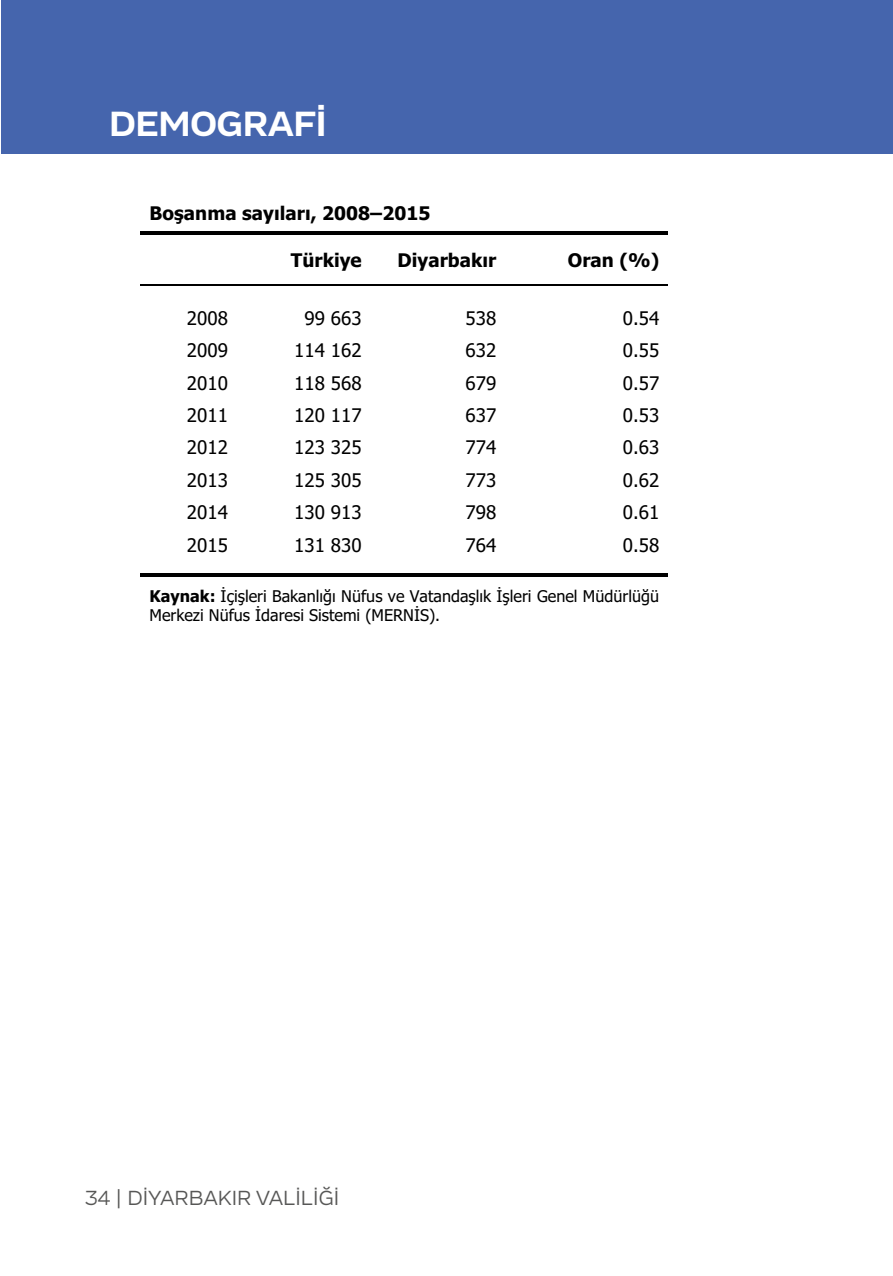
<style>
.page{position:relative;width:893px;height:1276px;background:#fff}
.page>*{position:absolute;margin:0;border:0;box-sizing:border-box;transform-origin:0 0}
.t1{font:700 36px "Vito";color:#fff}
.t2{font:21px "Vito";color:#575756}
.t3{font:18.9px "Tahoma";letter-spacing:.005em;color:#000}
.t4{font:700 18.9px "Tahoma";letter-spacing:.005em;color:#000}
.t5{font:16.2px/19.5px "Tahoma";color:#000}
.s1{font-weight:700}
</style>
<div class="page">
<div style="left:2px;top:0;width:891px;height:154px;background:#4565ad"></div>
<hr style="left:140px;top:231px;width:23px;height:4px;background:#000">
<svg style="left:163px;top:231px;width:3px;height:4px"></svg>
<hr style="left:166px;top:231px;width:85px;height:4px;background:#000">
<svg style="left:251px;top:231px;width:4px;height:4px"></svg>
<hr style="left:255px;top:231px;width:116px;height:4px;background:#000">
<svg style="left:371px;top:231px;width:4px;height:4px"></svg>
<hr style="left:375px;top:231px;width:131px;height:4px;background:#000">
<svg style="left:506px;top:231px;width:4px;height:4px"></svg>
<hr style="left:510px;top:231px;width:158px;height:4px;background:#000">
<svg style="left:140px;top:285px;width:24px;height:1px"></svg>
<hr style="left:164px;top:285px;width:87px;height:1px;background:#000">
<hr style="left:253px;top:285px;width:118px;height:1px;background:#000">
<hr style="left:372px;top:285px;width:134px;height:1px;background:#000">
<hr style="left:507px;top:285px;width:161px;height:1px;background:#000">
<hr style="left:140px;top:573px;width:23px;height:4px;background:#000">
<svg style="left:163px;top:573px;width:3px;height:4px"></svg>
<hr style="left:166px;top:573px;width:85px;height:4px;background:#000">
<svg style="left:251px;top:573px;width:4px;height:4px"></svg>
<hr style="left:255px;top:573px;width:116px;height:4px;background:#000">
<svg style="left:371px;top:573px;width:4px;height:4px"></svg>
<hr style="left:375px;top:573px;width:131px;height:4px;background:#000">
<svg style="left:506px;top:573px;width:4px;height:4px"></svg>
<hr style="left:510px;top:573px;width:158px;height:4px;background:#000">
<h1 class="t1" style="left:110px;top:101px;width:218px">DEMOGRAFİ</h1>
<p class="t4" style="left:150px;top:200px;width:282px">Boşanma sayıları, 2008–2015</p>
<p class="t4" style="left:291px;top:247px;width:72px">Türkiye</p>
<p class="t4" style="left:397px;top:247px;width:100px">Diyarbakır</p>
<p class="t4" style="left:568px;top:247px;width:93px">Oran (%)</p>
<p class="t3" style="left:187px;top:305px;width:43px">2008</p>
<p class="t3" style="left:304px;top:305px;width:59px">99 663</p>
<p class="t3" style="left:465px;top:305px;width:32px">538</p>
<p class="t3" style="left:623px;top:305px;width:38px">0.54</p>
<p class="t3" style="left:187px;top:338px;width:43px">2009</p>
<p class="t3" style="left:294px;top:338px;width:69px">114 162</p>
<p class="t3" style="left:465px;top:338px;width:32px">632</p>
<p class="t3" style="left:623px;top:338px;width:38px">0.55</p>
<p class="t3" style="left:187px;top:370px;width:43px">2010</p>
<p class="t3" style="left:294px;top:370px;width:69px">118 568</p>
<p class="t3" style="left:465px;top:370px;width:32px">679</p>
<p class="t3" style="left:623px;top:370px;width:38px">0.57</p>
<p class="t3" style="left:187px;top:402px;width:43px">2011</p>
<p class="t3" style="left:294px;top:402px;width:69px">120 117</p>
<p class="t3" style="left:465px;top:402px;width:32px">637</p>
<p class="t3" style="left:623px;top:402px;width:38px">0.53</p>
<p class="t3" style="left:187px;top:435px;width:43px">2012</p>
<p class="t3" style="left:294px;top:435px;width:69px">123 325</p>
<p class="t3" style="left:465px;top:435px;width:32px">774</p>
<p class="t3" style="left:623px;top:435px;width:38px">0.63</p>
<p class="t3" style="left:187px;top:467px;width:43px">2013</p>
<p class="t3" style="left:294px;top:467px;width:69px">125 305</p>
<p class="t3" style="left:465px;top:467px;width:32px">773</p>
<p class="t3" style="left:623px;top:467px;width:38px">0.62</p>
<p class="t3" style="left:187px;top:500px;width:43px">2014</p>
<p class="t3" style="left:294px;top:500px;width:69px">130 913</p>
<p class="t3" style="left:465px;top:500px;width:32px">798</p>
<p class="t3" style="left:623px;top:500px;width:38px">0.61</p>
<p class="t3" style="left:187px;top:532px;width:43px">2015</p>
<p class="t3" style="left:294px;top:532px;width:69px">131 830</p>
<p class="t3" style="left:465px;top:532px;width:32px">764</p>
<p class="t3" style="left:623px;top:532px;width:38px">0.58</p>
<p class="t5" style="left:150px;top:587px;width:511px"><span class="s1">Kaynak:</span> İçişleri Bakanlığı Nüfus ve Vatandaşlık İşleri Genel Müdürlüğü<br>Merkezi Nüfus İdaresi Sistemi (MERNİS).</p>
<p class="t2" style="left:85px;top:1185px;width:256px">34 | DİYARBAKIR VALİLİĞİ</p>
</div>
